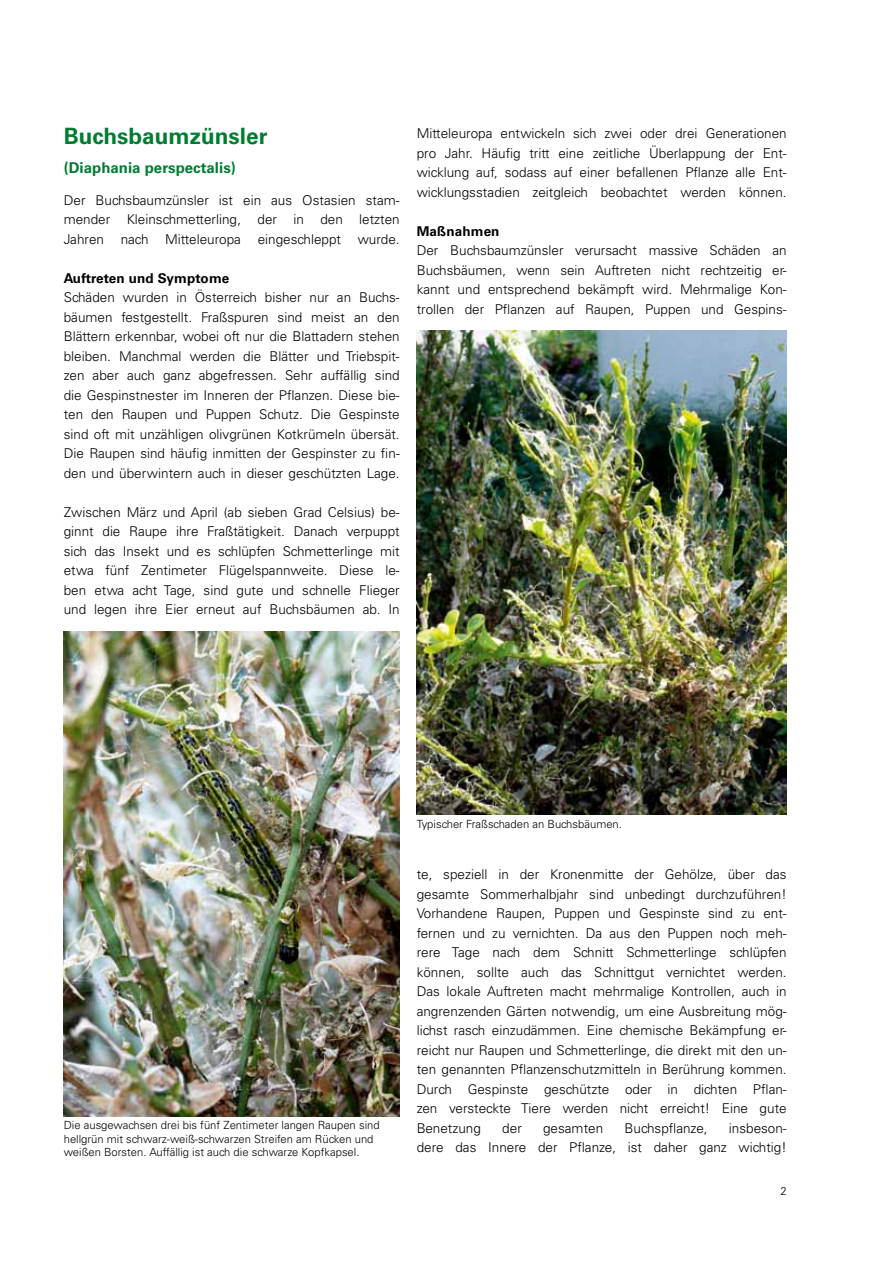
<style>
.page{position:relative;width:893px;height:1263px;background:#fff}
.page>*{position:absolute;margin:0;border:0;box-sizing:border-box;transform-origin:0 0}
.t1{font:700 22.5px "Univers LT";color:#007c31}
.t2{font:700 15px "Univers LT";color:#007c31}
.t3{font:300 13.5px/19.5px "Univers LT";color:#000;text-align:justify}
.t4{font:700 13.5px "Univers LT";letter-spacing:.01em;color:#000}
.t5{font:300 11.25px/13.5px "Univers LT";color:#000}
</style>
<div class="page">
<img style="left:64px;top:631px;width:336px;height:485px">
<img style="left:417px;top:330px;width:370px;height:485px">
<h1 class="t1" style="left:64px;top:123px;width:205px">Buchsbaumzünsler</h1>
<p class="t2" style="left:64px;top:159px;width:174px">(Diaphania perspectalis)</p>
<p class="t3" style="left:64px;top:190px;width:337px">Der Buchsbaumzünsler ist ein aus Ostasien stam&shy;mender Kleinschmetterling, der in den letzten Jahren nach Mitteleuropa eingeschleppt wurde.</p>
<p class="t4" style="left:64px;top:270px;width:167px">Auftreten und Symptome</p>
<p class="t3" style="left:64px;top:288px;width:337px">Schäden wurden in Österreich bisher nur an Buchs&shy;bäumen festgestellt. Fraßspuren sind meist an den Blättern erkennbar, wobei oft nur die Blattadern stehen bleiben. Manchmal werden die Blätter und Triebspit&shy;zen aber auch ganz abgefressen. Sehr auffällig sind die Gespinstnester im Inneren der Pflanzen. Diese bie&shy;ten den Raupen und Puppen Schutz. Die Gespinste sind oft mit unzähligen olivgrünen Kotkrümeln übersät.<br>Die Raupen sind häufig inmitten der Gespinster zu fin&shy;den und überwintern auch in dieser geschützten Lage.</p>
<p class="t3" style="left:64px;top:502px;width:337px">Zwischen März und April (ab sieben Grad Celsius) be&shy;ginnt die Raupe ihre Fraßtätigkeit. Danach verpuppt sich das Insekt und es schlüpfen Schmetterlinge mit etwa fünf Zentimeter Flügelspannweite. Diese le&shy;ben etwa acht Tage, sind gute und schnelle Flieger und legen ihre Eier erneut auf Buchsbäumen ab. In</p>
<p class="t3" style="left:417px;top:124px;width:371px">Mitteleuropa entwickeln sich zwei oder drei Generationen pro Jahr. Häufig tritt eine zeitliche Überlappung der Ent&shy;wicklung auf, sodass auf einer befallenen Pflanze alle Ent&shy;wicklungsstadien zeitgleich beobachtet werden können.</p>
<p class="t4" style="left:417px;top:223px;width:84px">Maßnahmen</p>
<p class="t3" style="left:417px;top:241px;width:371px">Der Buchsbaumzünsler verursacht massive Schäden an Buchsbäumen, wenn sein Auftreten nicht rechtzeitig er&shy;kannt und entsprechend bekämpft wird. Mehrmalige Kon&shy;trollen der Pflanzen auf Raupen, Puppen und Gespins-</p>
<p class="t5" style="left:64px;top:1119px;width:317px">Die ausgewachsen drei bis fünf Zentimeter langen Raupen sind hellgrün mit schwarz-weiß-schwarzen Streifen am Rücken und weißen Borsten. Auffällig ist auch die schwarze Kopfkapsel.</p>
<p class="t5" style="left:417px;top:817px;width:207px">Typischer Fraßschaden an Buchsbäumen.</p>
<p class="t3" style="left:417px;top:865px;width:371px">te, speziell in der Kronenmitte der Gehölze, über das gesamte Sommerhalbjahr sind unbedingt durchzuführen!<br>Vorhandene Raupen, Puppen und Gespinste sind zu ent&shy;fernen und zu vernichten. Da aus den Puppen noch meh&shy;rere Tage nach dem Schnitt Schmetterlinge schlüpfen können, sollte auch das Schnittgut vernichtet werden.<br>Das lokale Auftreten macht mehrmalige Kontrollen, auch in angrenzenden Gärten notwendig, um eine Ausbreitung mög&shy;lichst rasch einzudämmen. Eine chemische Bekämpfung er&shy;reicht nur Raupen und Schmetterlinge, die direkt mit den un&shy;ten genannten Pflanzenschutzmitteln in Berührung kommen.<br>Durch Gespinste geschützte oder in dichten Pflan&shy;zen versteckte Tiere werden nicht erreicht! Eine gute Benetzung</p>
<p class="t3" style="left:502px;top:1118px;width:21px">der</p>
<p class="t3" style="left:543px;top:1118px;width:62px">gesamten</p>
<p class="t3" style="left:624px;top:1118px;width:85px">Buchspflanze,</p>
<p class="t3" style="left:417px;top:1118px;width:371px;text-align:right">insbeson-<br>dere das Innere der Pflanze, ist daher ganz wichtig!</p>
<p class="t5" style="left:780px;top:1184px;width:8px">2</p>
</div>
